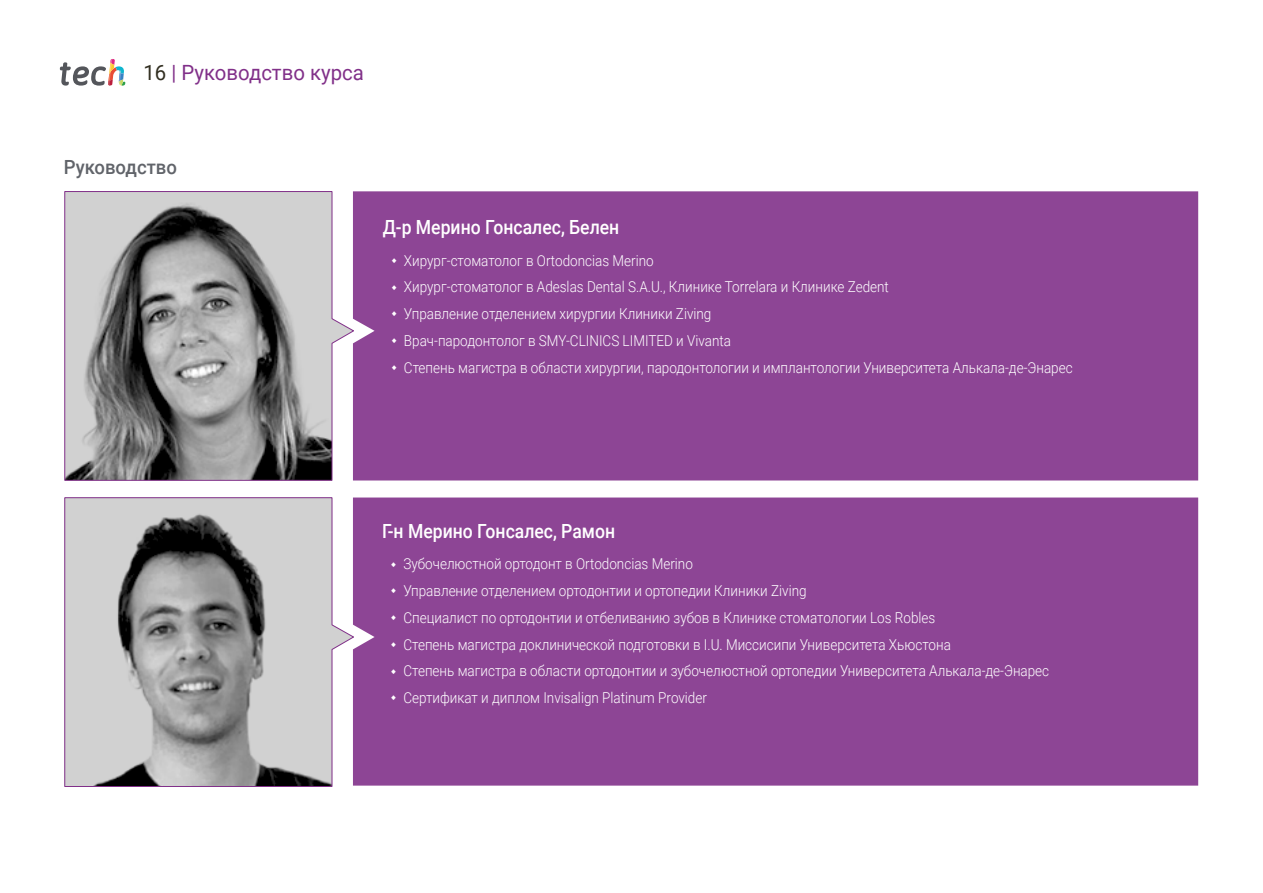
<style>
.page{position:relative;width:1263px;height:893px;background:#fff}
.page>*{position:absolute;margin:0;border:0;box-sizing:border-box;transform-origin:0 0}
.t1{font:21px "Roboto";color:#813089}
.t2{font:500 19.5px "Roboto";color:#fff;scale:.9 1}
.t3{font:500 19.5px "Roboto";color:#61646a;scale:.95 1}
.t4{font:300 15px/26.7px "Roboto";color:#fff;scale:.9 1}
.s1{color:#312e20}
</style>
<div class="page">
<svg style="left:60px;top:59px;width:65px;height:27px"></svg>
<svg style="left:64px;top:191px;width:290px;height:290px;background:#9c9b9d"></svg>
<svg style="left:64px;top:497px;width:289px;height:290px;background:#b1afb1"></svg>
<div style="left:353px;top:191px;width:845px;height:289px;background:#8d4595"></div>
<div style="left:353px;top:497px;width:845px;height:289px;background:#8d4595"></div>
<svg style="left:392px;top:258px;width:5px;height:5px"></svg>
<svg style="left:392px;top:285px;width:5px;height:5px"></svg>
<svg style="left:392px;top:311px;width:5px;height:5px"></svg>
<svg style="left:392px;top:338px;width:5px;height:5px"></svg>
<svg style="left:392px;top:365px;width:5px;height:5px"></svg>
<svg style="left:392px;top:562px;width:4px;height:5px"></svg>
<svg style="left:392px;top:588px;width:4px;height:5px"></svg>
<svg style="left:392px;top:615px;width:4px;height:5px"></svg>
<svg style="left:392px;top:642px;width:4px;height:5px"></svg>
<svg style="left:392px;top:669px;width:4px;height:5px"></svg>
<svg style="left:392px;top:695px;width:4px;height:5px"></svg>
<h1 class="t1" style="left:144px;top:57px;width:222px"><span class="s1">16</span> | Руководство курса</h1>
<h2 class="t3" style="left:64px;top:153px;width:121px">Руководство</h2>
<h2 class="t2" style="left:383px;top:213px;width:264px">Д-р Мерино Гонсалес, Белен</h2>
<p class="t4" style="left:404px;top:246px;width:744px">Хирург-стоматолог в Ortodoncias Merino<br>Хирург-стоматолог в Adeslas Dental S.A.U., Клинике Torrelara и Клинике Zedent<br>Управление отделением хирургии Клиники Ziving<br>Врач-пародонтолог в SMY-CLINICS LIMITED и Vivanta<br>Степень магистра в области хирургии, пародонтологии и имплантологии Университета Алькала-де-Энарес</p>
<h2 class="t2" style="left:382px;top:517px;width:260px">Г-н Мерино Гонсалес, Рамон</h2>
<p class="t4" style="left:403px;top:550px;width:719px">Зубочелюстной ортодонт в Ortodoncias Merino<br>Управление отделением ортодонтии и ортопедии Клиники Ziving<br>Специалист по ортодонтии и отбеливанию зубов в Клинике стоматологии Los Robles<br>Степень магистра доклинической подготовки в I.U. Миссисипи Университета Хьюстона<br>Степень магистра в области ортодонтии и зубочелюстной ортопедии Университета Алькала-де-Энарес Сертификат и диплом Invisalign Platinum Provider</p>
</div>
